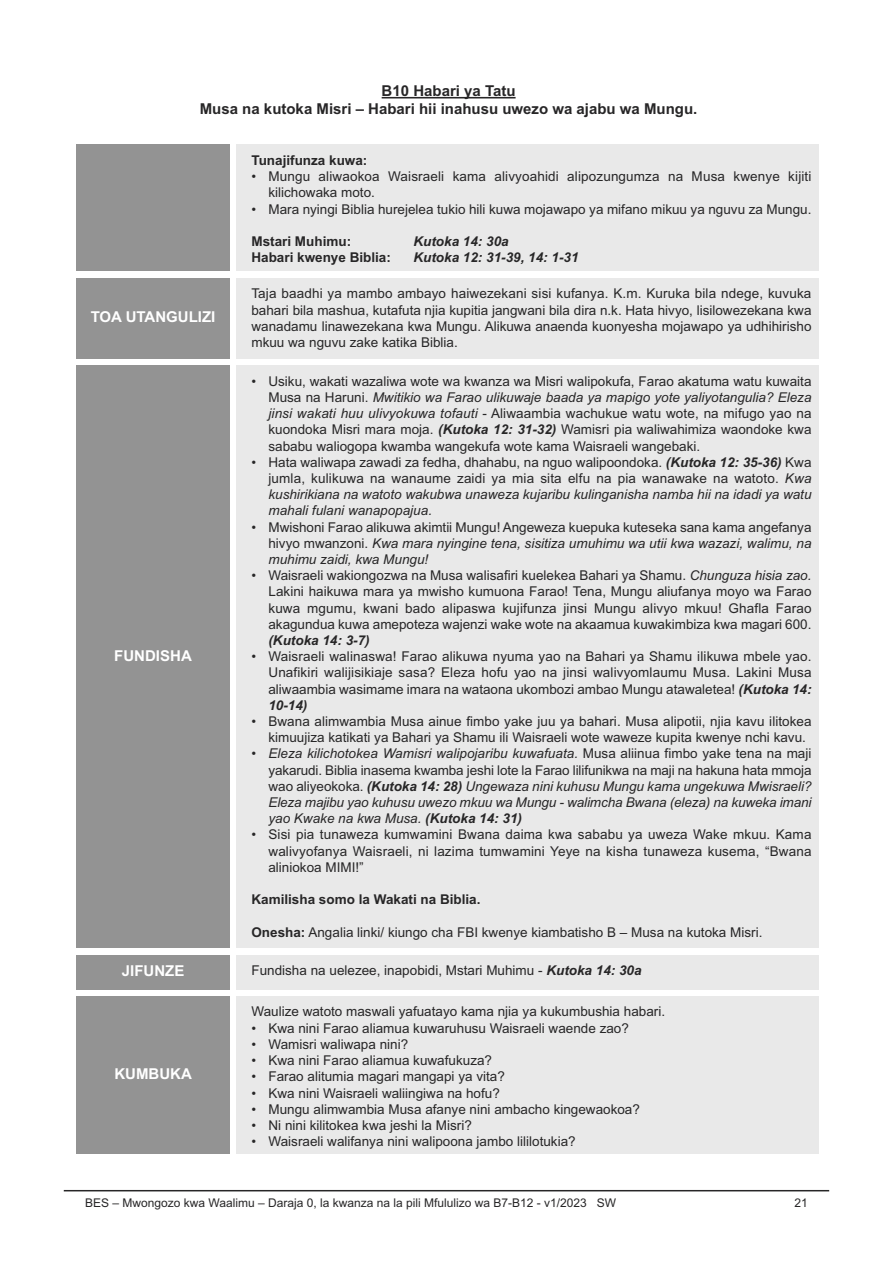
<style>
.page{position:relative;width:893px;height:1263px;background:#fff}
.page>*{position:absolute;margin:0;border:0;box-sizing:border-box;transform-origin:0 0}
.t1{font:700 15px/18px "Arial";color:#272627;text-align:center}
.t2{font:700 15px "Arial";color:#fff}
.t3{font:13.5px/16.2px "Arial";color:#272627;text-align:justify}
.t4{font:italic 13.5px/16.2px "Arial";letter-spacing:-.01em;color:#272627;text-align:justify}
.t5{font:700 13.5px "Arial";color:#272627}
.t6{font:italic 700 13.5px "Arial";color:#272627}
.t7{font:12px "Arial";color:#272627}
.s1{font-style:italic}
.s2{font-weight:700;font-style:italic}
.s3{font-style:normal}
.s4{font-weight:700}
</style>
<div class="page">
<hr style="left:64px;top:1190px;width:765px;height:1px;background:#272627">
<hr style="left:382px;top:97px;width:134px;height:1px;background:#272627">
<div style="left:77px;top:145px;width:153px;height:126px;background:#939393"></div>
<div style="left:236px;top:145px;width:583px;height:126px;background:#e9e9e9"></div>
<div style="left:77px;top:278px;width:153px;height:80px;background:#939393"></div>
<div style="left:236px;top:278px;width:583px;height:80px;background:#e9e9e9"></div>
<div style="left:77px;top:365px;width:153px;height:583px;background:#939393"></div>
<div style="left:236px;top:365px;width:583px;height:583px;background:#e9e9e9"></div>
<div style="left:77px;top:955px;width:153px;height:34px;background:#939393"></div>
<div style="left:236px;top:955px;width:583px;height:34px;background:#e9e9e9"></div>
<div style="left:77px;top:996px;width:153px;height:157px;background:#939393"></div>
<div style="left:236px;top:996px;width:583px;height:157px;background:#e9e9e9"></div>
<p class="t1" style="left:200px;top:82px;width:499px">B10 Habari ya Tatu<br>Musa na kutoka Misri – Habari hii inahusu uwezo wa ajabu wa Mungu.</p>
<p class="t5" style="left:251px;top:152px;width:118px">Tunajifunza kuwa:</p>
<p class="t3" style="left:268px;top:168px;width:545px;text-indent:-17px">• Mungu aliwaokoa Waisraeli kama alivyoahidi alipozungumza na Musa kwenye kijiti kilichowaka moto.</p>
<p class="t3" style="left:251px;top:201px;width:562px">• Mara nyingi Biblia hurejelea tukio hili kuwa mojawapo ya mifano mikuu ya nguvu za Mungu.</p>
<p class="t5" style="left:251px;top:233px;width:101px">Mstari Muhimu:</p>
<p class="t6" style="left:413px;top:233px;width:97px">Kutoka 14: 30a</p>
<p class="t5" style="left:251px;top:250px;width:141px">Habari kwenye Biblia:</p>
<p class="t6" style="left:413px;top:250px;width:167px">Kutoka 12: 31-39, 14: 1-31</p>
<p class="t2" style="left:91px;top:308px;width:126px">TOA UTANGULIZI</p>
<p class="t2" style="left:114px;top:647px;width:79px">FUNDISHA</p>
<p class="t3" style="left:251px;top:286px;width:562px">Taja baadhi ya mambo ambayo haiwezekani sisi kufanya. K.m. Kuruka bila ndege, kuvuka bahari bila mashua, kutafuta njia kupitia jangwani bila dira n.k. Hata hivyo, lisilowezekana kwa wanadamu linawezekana kwa Mungu. Alikuwa anaenda kuonyesha mojawapo ya udhihirisho mkuu wa nguvu zake katika Biblia.</p>
<p class="t3" style="left:268px;top:373px;width:545px;text-indent:-17px">• Usiku, wakati wazaliwa wote wa kwanza wa Misri walipokufa, Farao akatuma watu kuwaita Musa na Haruni. <span class="s1">Mwitikio wa Farao ulikuwaje baada ya mapigo yote yaliyotangulia? Eleza jinsi wakati huu ulivyokuwa tofauti</span> - Aliwaambia wachukue watu wote, na mifugo yao na kuondoka Misri mara moja. <span class="s2">(Kutoka 12: 31-32)</span> Wamisri pia waliwahimiza waondoke kwa sababu waliogopa kwamba wangekufa wote kama Waisraeli wangebaki.</p>
<p class="t3" style="left:268px;top:454px;width:545px;text-indent:-17px">• Hata waliwapa zawadi za fedha, dhahabu, na nguo walipoondoka. <span class="s2">(Kutoka 12: 35-36)</span> Kwa jumla, kulikuwa na wanaume zaidi ya mia sita elfu na pia wanawake na watoto. <span class="s1">Kwa kushirikiana na watoto wakubwa unaweza kujaribu kulinganisha namba hii na idadi ya watu mahali fulani wanapopajua.</span></p>
<p class="t3" style="left:268px;top:519px;width:545px;text-indent:-17px">• Mwishoni Farao alikuwa akimtii Mungu! Angeweza kuepuka kuteseka sana kama angefanya hivyo mwanzoni. <span class="s1">Kwa mara nyingine tena, sisitiza umuhimu wa utii kwa wazazi, walimu, na muhimu zaidi, kwa Mungu!</span></p>
<p class="t3" style="left:268px;top:567px;width:545px;text-indent:-17px">• Waisraeli wakiongozwa na Musa walisafiri kuelekea Bahari ya Shamu. <span class="s1">Chunguza hisia zao.<br></span>Lakini haikuwa mara ya mwisho kumuona Farao! Tena, Mungu aliufanya moyo wa Farao kuwa mgumu, kwani bado alipaswa kujifunza jinsi Mungu alivyo mkuu! Ghafla Farao akagundua kuwa amepoteza wajenzi wake wote na akaamua kuwakimbiza kwa magari 600.</p>
<p class="t6" style="left:268px;top:632px;width:103px">(Kutoka 14: 3-7)</p>
<p class="t3" style="left:268px;top:648px;width:545px;text-indent:-17px">• Waisraeli walinaswa! Farao alikuwa nyuma yao na Bahari ya Shamu ilikuwa mbele yao.<br>Unafikiri walijisikiaje sasa? Eleza hofu yao na jinsi walivyomlaumu Musa. Lakini Musa aliwaambia wasimame imara na wataona ukombozi ambao Mungu atawaletea! <span class="s2">(Kutoka 14:<br>10-14)</span></p>
<p class="t3" style="left:268px;top:713px;width:545px;text-indent:-17px">• Bwana alimwambia Musa ainue fimbo yake juu ya bahari. Musa alipotii, njia kavu ilitokea kimuujiza katikati ya Bahari ya Shamu ili Waisraeli wote waweze kupita kwenye nchi kavu.</p>
<p class="t4" style="left:268px;top:746px;width:545px;text-indent:-17px"><span class="s3">•</span> Eleza kilichotokea Wamisri walipojaribu kuwafuata. <span class="s3">Musa aliinua fimbo yake tena na maji yakarudi. Biblia inasema kwamba jeshi lote la Farao lilifunikwa na maji na hakuna hata mmoja wao aliyeokoka.</span> <span class="s4">(Kutoka 14: 28)</span> Ungewaza nini kuhusu Mungu kama ungekuwa Mwisraeli?<br>Eleza majibu yao kuhusu uwezo mkuu wa Mungu - walimcha Bwana (eleza) na kuweka imani yao Kwake na kwa Musa. <span class="s4">(Kutoka 14: 31)</span></p>
<p class="t3" style="left:268px;top:827px;width:545px;text-indent:-17px">• Sisi pia tunaweza kumwamini Bwana daima kwa sababu ya uweza Wake mkuu. Kama walivyofanya Waisraeli, ni lazima tumwamini Yeye na kisha tunaweza kusema, “Bwana aliniokoa MIMI!”</p>
<p class="t5" style="left:251px;top:892px;width:231px">Kamilisha somo la Wakati na Biblia.</p>
<p class="t3" style="left:251px;top:924px;width:512px"><span class="s4">Onesha:</span> Angalia linki/ kiungo cha FBI kwenye kiambatisho B – Musa na kutoka Misri.</p>
<p class="t2" style="left:122px;top:962px;width:64px">JIFUNZE</p>
<p class="t3" style="left:251px;top:963px;width:392px">Fundisha na uelezee, inapobidi, Mstari Muhimu - <span class="s2">Kutoka 14: 30a</span></p>
<p class="t2" style="left:114px;top:1065px;width:79px">KUMBUKA</p>
<p class="t3" style="left:251px;top:1004px;width:415px">Waulize watoto maswali yafuatayo kama njia ya kukumbushia habari.</p>
<p class="t3" style="left:251px;top:1020px;width:379px">• Kwa nini Farao aliamua kuwaruhusu Waisraeli waende zao?</p>
<p class="t3" style="left:251px;top:1036px;width:158px">• Wamisri waliwapa nini?</p>
<p class="t3" style="left:251px;top:1052px;width:242px">• Kwa nini Farao aliamua kuwafukuza?</p>
<p class="t3" style="left:251px;top:1068px;width:255px">• Farao alitumia magari mangapi ya vita?</p>
<p class="t3" style="left:251px;top:1085px;width:250px">• Kwa nini Waisraeli waliingiwa na hofu?</p>
<p class="t3" style="left:251px;top:1101px;width:390px">• Mungu alimwambia Musa afanye nini ambacho kingewaokoa?</p>
<p class="t3" style="left:251px;top:1117px;width:222px">• Ni nini kilitokea kwa jeshi la Misri?</p>
<p class="t3" style="left:251px;top:1133px;width:326px">• Waisraeli walifanya nini walipoona jambo lililotukia?</p>
<p class="t7" style="left:85px;top:1196px;width:533px">BES – Mwongozo kwa Waalimu – Daraja 0, la kwanza na la pili Mfululizo wa B7-B12 - v1/2023 SW</p>
<p class="t7" style="left:795px;top:1196px;width:15px">21</p>
</div>
